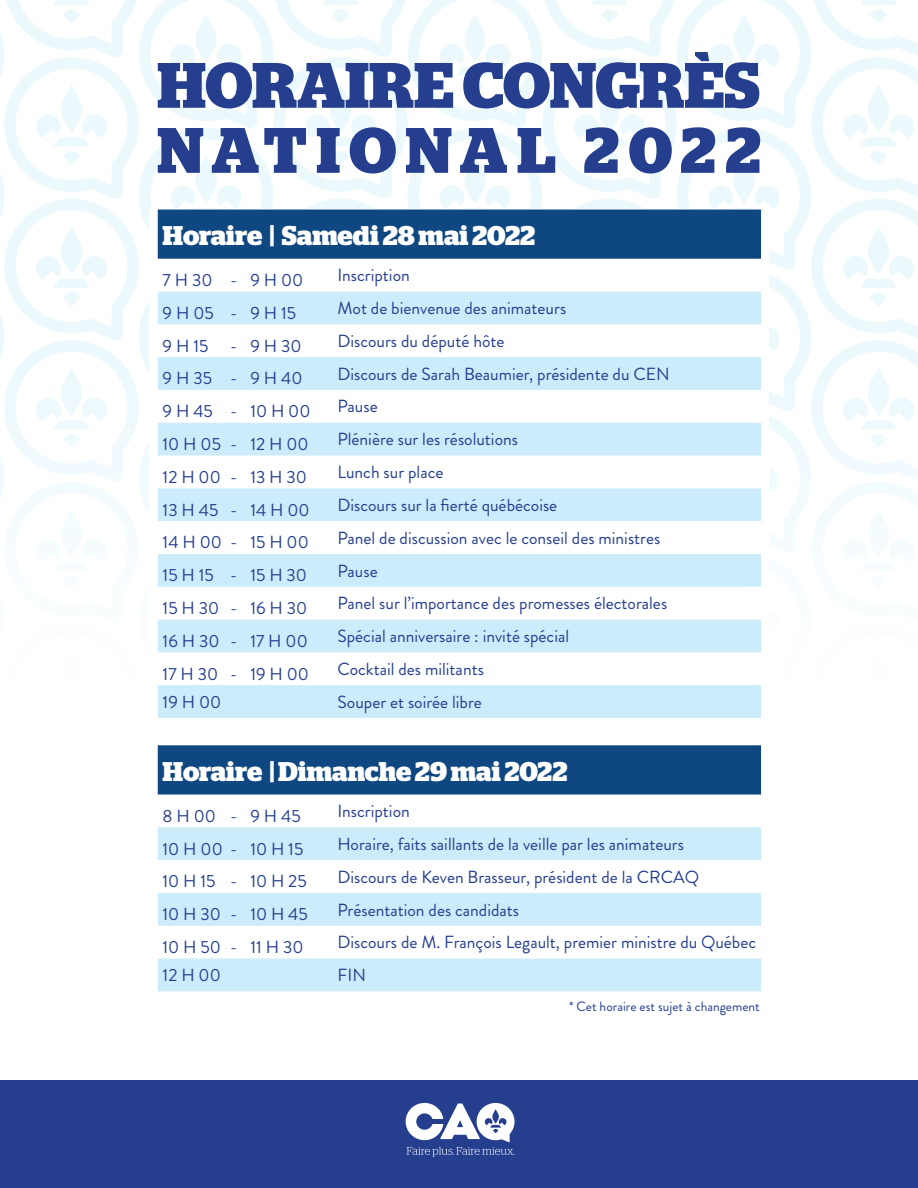
<style>
.page{position:relative;width:918px;height:1188px;background:#fff}
.page>*{position:absolute;margin:0;border:0;box-sizing:border-box;transform-origin:0 0}
.t1{font:700 27px "Stag";color:#fff}
.t2{font:17.55px "Brandon Grotesque";color:#253f8e}
.t3{font:13.5px "Brandon Grotesque";color:#253f8e}
</style>
<div class="page">
<div style="left:0;top:0;width:918px;height:861px;background:linear-gradient(to right,#f9fdfe,#f8fdfe)"></div>
<div style="left:149px;top:210px;width:620px;height:836px;background:#fff"></div>
<svg style="left:158px;top:210px;width:603px;height:82px;fill:#0f4781"></svg>
<svg style="left:158px;top:292px;width:603px;height:699px;fill:#ccecfb"></svg>
<div style="left:0;top:1080px;width:918px;height:108px;background:#253f8e"></div>
<svg style="left:406px;top:1103px;width:109px;height:53px"></svg>
<svg style="left:158px;top:127px;width:602px;height:47px"></svg>
<svg style="left:158px;top:52px;width:601px;height:56px"></svg>
<h1 class="t1" style="left:163px;top:220px;width:374px">Horaire | Samedi 28 mai 2022</h1>
<p class="t2" style="left:163px;top:268px;width:142px">7 H 30 - 9 H 00</p>
<p class="t2" style="left:338px;top:263px;width:74px">Inscription</p>
<p class="t2" style="left:163px;top:301px;width:135px">9 H 05 - 9 H 15</p>
<p class="t2" style="left:338px;top:296px;width:230px">Mot de bienvenue des animateurs</p>
<p class="t2" style="left:163px;top:333px;width:140px">9 H 15 - 9 H 30</p>
<p class="t2" style="left:338px;top:329px;width:168px">Discours du député hôte</p>
<p class="t2" style="left:163px;top:366px;width:141px">9 H 35 - 9 H 40</p>
<p class="t2" style="left:338px;top:362px;width:334px">Discours de Sarah Beaumier, présidente du CEN</p>
<p class="t2" style="left:163px;top:399px;width:149px">9 H 45 - 10 H 00</p>
<p class="t2" style="left:338px;top:394px;width:42px">Pause</p>
<p class="t2" style="left:163px;top:432px;width:147px">10 H 05 - 12 H 00</p>
<p class="t2" style="left:338px;top:427px;width:182px">Plénière sur les résolutions</p>
<p class="t2" style="left:163px;top:465px;width:146px">12 H 00 - 13 H 30</p>
<p class="t2" style="left:338px;top:460px;width:107px">Lunch sur place</p>
<p class="t2" style="left:163px;top:497px;width:149px">13 H 45 - 14 H 00</p>
<p class="t2" style="left:338px;top:493px;width:221px">Discours sur la fierté québécoise</p>
<p class="t2" style="left:163px;top:530px;width:148px">14 H 00 - 15 H 00</p>
<p class="t2" style="left:338px;top:526px;width:324px">Panel de discussion avec le conseil des ministres</p>
<p class="t2" style="left:163px;top:563px;width:146px">15 H 15 - 15 H 30</p>
<p class="t2" style="left:338px;top:558px;width:42px">Pause</p>
<p class="t2" style="left:163px;top:596px;width:146px">15 H 30 - 16 H 30</p>
<p class="t2" style="left:338px;top:591px;width:331px">Panel sur l’importance des promesses électorales</p>
<p class="t2" style="left:163px;top:629px;width:147px">16 H 30 - 17 H 00</p>
<p class="t2" style="left:338px;top:624px;width:233px">Spécial anniversaire : invité spécial</p>
<p class="t2" style="left:163px;top:661px;width:148px">17 H 30 - 19 H 00</p>
<p class="t2" style="left:338px;top:657px;width:148px">Cocktail des militants</p>
<p class="t2" style="left:163px;top:690px;width:60px">19 H 00</p>
<p class="t2" style="left:338px;top:690px;width:146px">Souper et soirée libre</p>
<h1 class="t1" style="left:163px;top:755px;width:406px">Horaire | Dimanche 29 mai 2022</h1>
<p class="t2" style="left:163px;top:804px;width:140px">8 H 00 - 9 H 45</p>
<p class="t2" style="left:338px;top:799px;width:74px">Inscription</p>
<p class="t2" style="left:163px;top:836px;width:142px">10 H 00 - 10 H 15</p>
<p class="t2" style="left:338px;top:832px;width:348px">Horaire, faits saillants de la veille par les animateurs</p>
<p class="t2" style="left:163px;top:869px;width:146px">10 H 15 - 10 H 25</p>
<p class="t2" style="left:338px;top:865px;width:363px">Discours de Keven Brasseur, président de la CRCAQ</p>
<p class="t2" style="left:163px;top:902px;width:147px">10 H 30 - 10 H 45</p>
<p class="t2" style="left:338px;top:897px;width:183px">Présentation des candidats</p>
<p class="t2" style="left:163px;top:935px;width:142px">10 H 50 - 11 H 30</p>
<p class="t2" style="left:338px;top:930px;width:420px">Discours de M. François Legault, premier ministre du Québec</p>
<p class="t2" style="left:163px;top:963px;width:60px">12 H 00</p>
<p class="t2" style="left:338px;top:963px;width:30px">FIN</p>
<p class="t3" style="left:569px;top:997px;width:192px">* Cet horaire est sujet à changement</p>
</div>
